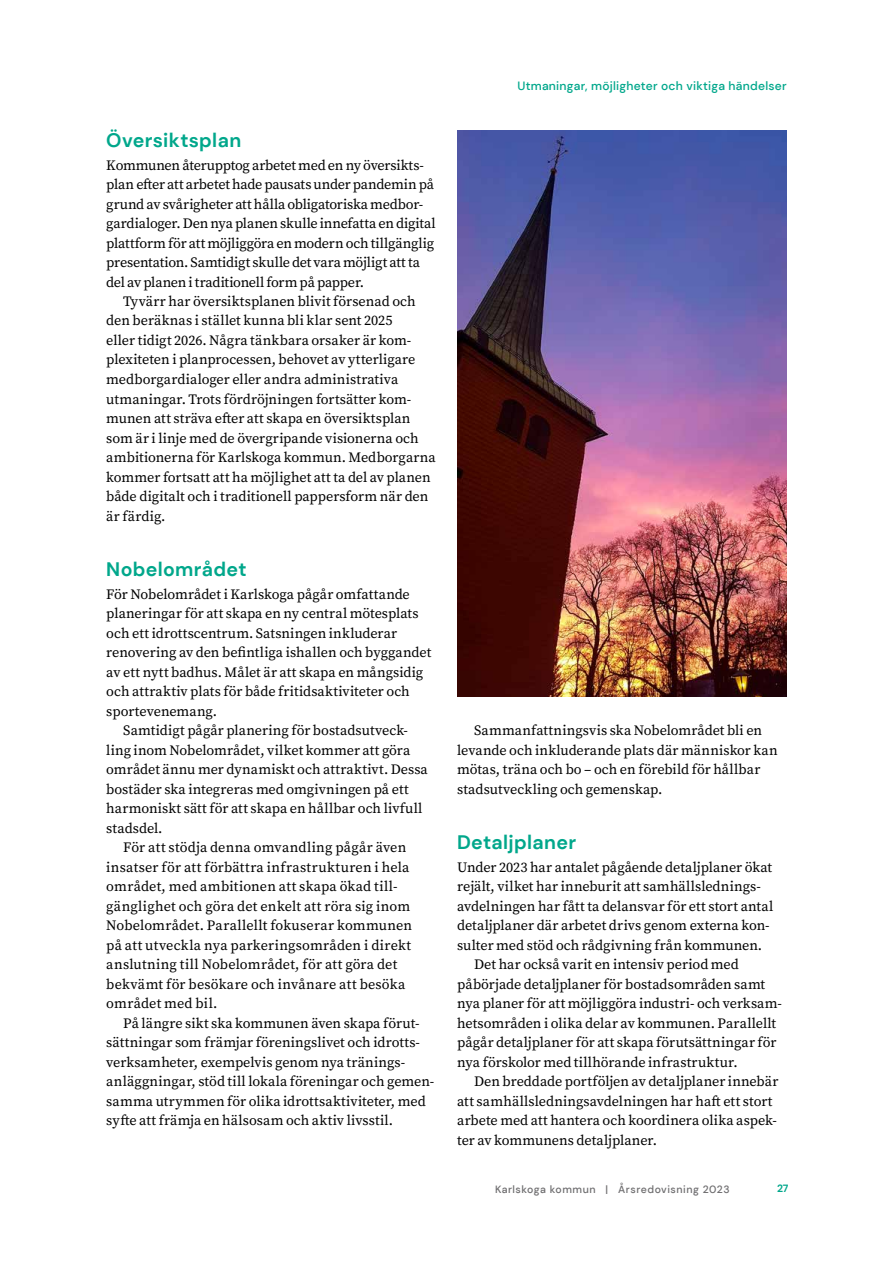
<style>
.page{position:relative;width:893px;height:1263px;background:#fff}
.page>*{position:absolute;margin:0;border:0;box-sizing:border-box;transform-origin:0 0}
.t1{font:700 19.5px "DM Sans";letter-spacing:.015em;color:#00a78b}
.t2{font:14.25px/19.5px "Source Serif Pro";color:#000}
.t3{font:14.25px "Source Serif Pro";letter-spacing:.02em;color:#000}
.t4{font:500 12px "DM Sans";letter-spacing:.02em;color:#00a78b}
.t5{font:500 10.5px "DM Sans";letter-spacing:.05em;color:#6f6e70}
.t6{font:700 10.5px "DM Sans";color:#00a78b}
</style>
<div class="page">
<img style="left:457px;top:131px;width:330px;height:565px">
<h1 class="t1" style="left:106px;top:128px;width:136px">Översiktsplan</h1>
<p class="t2" style="left:106px;top:155px;width:331px">Kommunen återupptog arbetet med en ny översikts&shy;plan efter att arbetet hade pausats under pandemin på grund av svårigheter att hålla obligatoriska medbor&shy;gardialoger. Den nya planen skulle innefatta en digital plattform för att möjliggöra en modern och tillgänglig presentation. Samtidigt skulle det vara möjligt att ta del av planen i traditionell form på papper.</p>
<p class="t2" style="left:106px;top:291px;width:331px;text-indent:17px">Tyvärr har översiktsplanen blivit försenad och den beräknas i stället kunna bli klar sent 2025<br>eller tidigt 2026. Några tänkbara orsaker är kom&shy;plexiteten i planprocessen, behovet av ytterligare medborgar dialoger eller andra administrativa utmaningar. Trots fördröjningen fortsätter kom&shy;munen att sträva efter att skapa en översiktsplan som är i linje med de övergripande visionerna och ambitionerna för Karlskoga kommun. Medborgarna kommer fortsatt att ha möjlighet att ta del av planen både digitalt och i traditionell pappersform när den är färdig.</p>
<h1 class="t1" style="left:106px;top:557px;width:142px">Nobelområdet</h1>
<p class="t2" style="left:106px;top:584px;width:305px">För Nobelområdet i Karlskoga pågår omfattande</p>
<p class="t2" style="left:106px;top:603px;width:314px">planeringar för att skapa en ny central mötesplats</p>
<p class="t2" style="left:106px;top:623px;width:292px">och ett idrottscentrum. Satsningen inkluderar</p>
<p class="t2" style="left:106px;top:642px;width:327px">renovering av den befintliga ishallen och byggandet</p>
<p class="t2" style="left:106px;top:662px;width:318px">av ett nytt badhus. Målet är att skapa en mångsidig</p>
<p class="t2" style="left:106px;top:681px;width:305px">och attraktiv plats för både fritidsaktiviteter och</p>
<p class="t2" style="left:106px;top:701px;width:112px">sportevenemang.</p>
<p class="t2" style="left:123px;top:720px;width:286px">Samtidigt pågår planering för bostadsutveck-</p>
<p class="t2" style="left:106px;top:740px;width:306px">ling inom Nobelområdet, vilket kommer att göra</p>
<p class="t2" style="left:106px;top:759px;width:323px">området ännu mer dynamiskt och attraktivt. Dessa</p>
<p class="t2" style="left:106px;top:779px;width:304px">bostäder ska integreras med omgivningen på ett</p>
<p class="t2" style="left:106px;top:798px;width:318px">harmoniskt sätt för att skapa en hållbar och livfull</p>
<p class="t2" style="left:106px;top:818px;width:58px">stadsdel.</p>
<p class="t2" style="left:123px;top:837px;width:285px">För att stödja denna omvandling pågår även</p>
<p class="t3" style="left:106px;top:857px;width:305px">in satser för att förbättra infrastrukturen i hela</p>
<p class="t2" style="left:106px;top:876px;width:293px">om rådet, med ambitionen att skapa ökad till-</p>
<p class="t2" style="left:106px;top:896px;width:305px">gänglighet och göra det enkelt att röra sig inom</p>
<p class="t2" style="left:106px;top:915px;width:307px">Nobelområdet. Parallellt fokuserar kommunen</p>
<p class="t2" style="left:106px;top:935px;width:306px">på att utveckla nya parkeringsområden i direkt</p>
<p class="t2" style="left:106px;top:954px;width:293px">anslutning till Nobelområdet, för att göra det</p>
<p class="t2" style="left:106px;top:974px;width:300px">bekvämt för besökare och invånare att besöka</p>
<p class="t2" style="left:106px;top:993px;width:113px">området med bil.</p>
<p class="t2" style="left:123px;top:1013px;width:298px">På längre sikt ska kommunen även skapa förut-</p>
<p class="t2" style="left:106px;top:1032px;width:315px">sättningar som främjar föreningslivet och idrotts-</p>
<p class="t2" style="left:106px;top:1052px;width:300px">verksamheter, exempelvis genom nya tränings-</p>
<p class="t2" style="left:106px;top:1071px;width:330px">anläggningar, stöd till lokala föreningar och gemen-</p>
<p class="t2" style="left:106px;top:1091px;width:321px">samma utrymmen för olika idrottsaktiviteter, med</p>
<p class="t2" style="left:106px;top:1110px;width:288px">syfte att främja en hälsosam och aktiv livsstil.</p>
<p class="t4" style="left:517px;top:78px;width:271px">Utmaningar, möjligheter och viktiga händelser</p>
<p class="t2" style="left:457px;top:720px;width:322px;text-indent:17px">Sammanfattningsvis ska Nobelområdet bli en levande och inkluderande plats där människor kan mötas, träna och bo – och en förebild för hållbar stadsutveckling och gemenskap.</p>
<h1 class="t1" style="left:457px;top:830px;width:121px">Detaljplaner</h1>
<p class="t2" style="left:457px;top:857px;width:317px">Under 2023 har antalet pågående detaljplaner ökat</p>
<p class="t2" style="left:457px;top:876px;width:305px">rejält, vilket har inneburit att samhällslednings-</p>
<p class="t2" style="left:457px;top:896px;width:318px">avdelningen har fått ta delansvar för ett stort antal</p>
<p class="t2" style="left:457px;top:915px;width:314px">detaljplaner där arbetet drivs genom externa kon-</p>
<p class="t2" style="left:457px;top:935px;width:307px">sulter med stöd och rådgivning från kommunen.</p>
<p class="t2" style="left:474px;top:954px;width:266px">Det har också varit en intensiv period med</p>
<p class="t2" style="left:457px;top:974px;width:310px">påbörjade detaljplaner för bostadsområden samt</p>
<p class="t2" style="left:457px;top:993px;width:326px">nya planer för att möjliggöra industri- och verksam-</p>
<p class="t2" style="left:457px;top:1013px;width:321px">hetsområden i olika delar av kommunen. Parallellt</p>
<p class="t2" style="left:457px;top:1032px;width:321px">pågår detaljplaner för att skapa förutsättningar för</p>
<p class="t2" style="left:457px;top:1052px;width:282px">nya förskolor med tillhörande infrastruktur.</p>
<p class="t2" style="left:474px;top:1071px;width:306px">Den breddade portföljen av detaljplaner innebär</p>
<p class="t2" style="left:457px;top:1091px;width:317px">att samhällsledningsavdelningen har haft ett stort</p>
<p class="t2" style="left:457px;top:1110px;width:321px">arbete med att hantera och koordinera olika aspek-</p>
<p class="t2" style="left:457px;top:1130px;width:201px">ter av kommunens detaljplaner.</p>
<p class="t5" style="left:495px;top:1182px;width:236px">Karlskoga kommun | Årsredovisning 2023</p>
<p class="t6" style="left:777px;top:1182px;width:13px">27</p>
</div>
